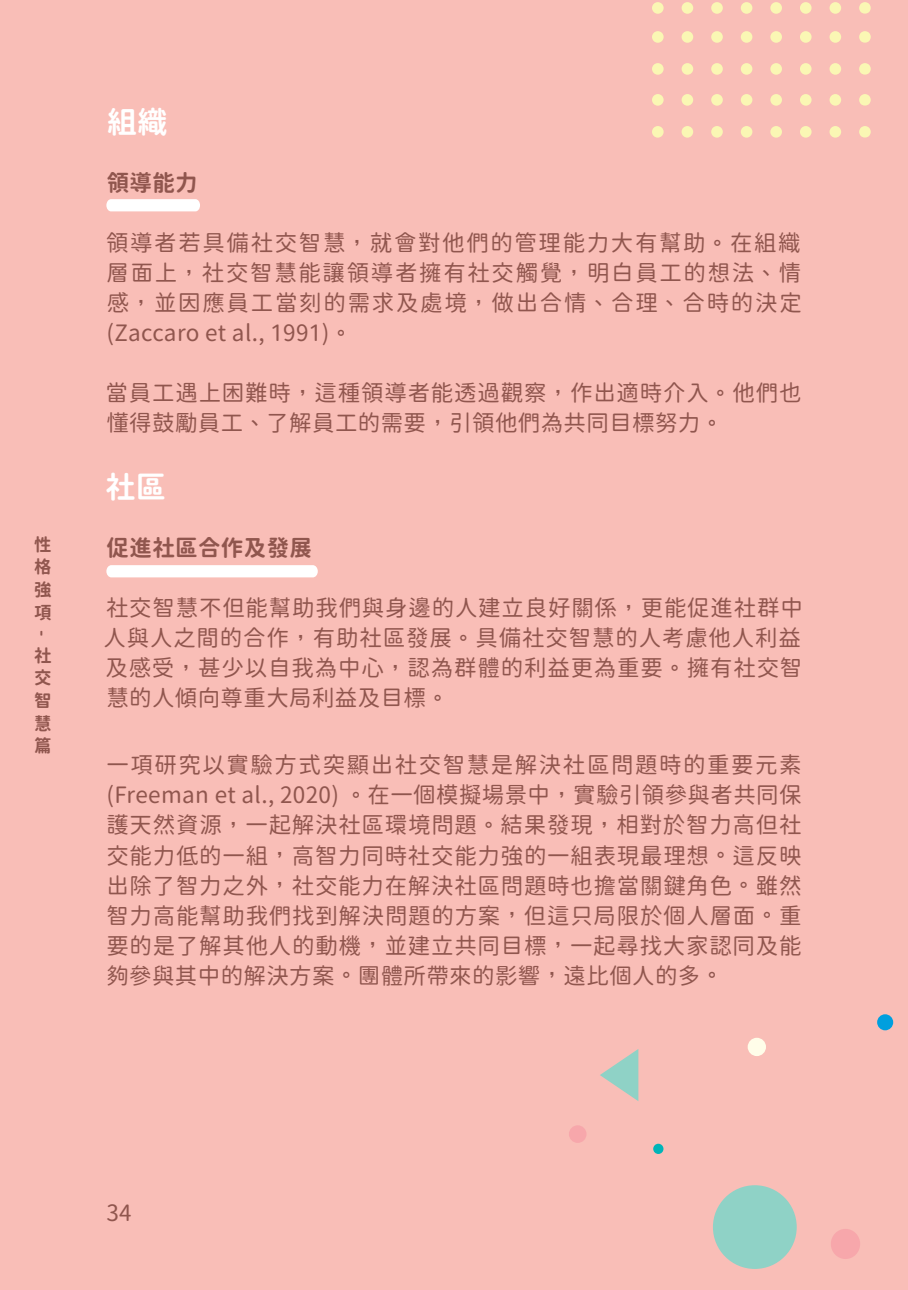
<style>
.page{position:relative;width:908px;height:1290px;background:#fff}
.page>*{position:absolute;margin:0;border:0;box-sizing:border-box;transform-origin:0 0}
.t1{font:30px "Gen Sen Rounded JP B";color:#fff}
.t2{font:22.5px/30px "Gen Sen Rounded JP R";letter-spacing:.03em;color:#90564e;text-align:justify}
.t3{font:22.5px "Gen Sen Rounded JP B";letter-spacing:.015em;color:#90564e}
.t4{font:17.5px/22.8px "Gen Sen Rounded JP B";color:#90564e;text-align:justify}
.s1{font-family:"Li Hei Pro"}
</style>
<div class="page">
<div style="left:0;top:0;width:907px;height:1290px;background:#f9beb7"></div>
<svg style="left:859px;top:126px;width:11px;height:12px"></svg>
<svg style="left:652px;top:126px;width:188px;height:12px"></svg>
<svg style="left:859px;top:94px;width:11px;height:12px"></svg>
<svg style="left:652px;top:94px;width:188px;height:12px"></svg>
<svg style="left:859px;top:63px;width:11px;height:12px"></svg>
<svg style="left:652px;top:63px;width:188px;height:12px"></svg>
<svg style="left:859px;top:31px;width:11px;height:12px"></svg>
<svg style="left:652px;top:31px;width:188px;height:12px"></svg>
<svg style="left:859px;top:2px;width:11px;height:12px"></svg>
<svg style="left:652px;top:2px;width:188px;height:12px"></svg>
<div style="left:747px;top:1038px;width:18px;height:18px;background:#fffde9;border-radius:50%"></div>
<div style="left:712px;top:1185px;width:84px;height:84px;background:#8fd2c6;border-radius:50%"></div>
<svg style="left:600px;top:1049px;width:38px;height:52px"></svg>
<div style="left:568px;top:1125px;width:18px;height:18px;background:#f7a7ab;border-radius:50%"></div>
<div style="left:830px;top:1229px;width:29px;height:30px;background:#f7a7ab;border-radius:50%"></div>
<div style="left:876px;top:1014px;width:16px;height:16px;background:#009fde;border-radius:50%"></div>
<div style="left:653px;top:1144px;width:10px;height:10px;background:#00b4b8;border-radius:50%"></div>
<svg style="left:106px;top:199px;width:94px;height:12px"></svg>
<div style="left:106px;top:565px;width:211px;height:12px;background:#fff;border-radius:6px"></div>
<p class="t4" style="left:34px;top:533px;width:19px">性格強項</p>
<p class="t4" style="left:54px;top:630px;width:8px;rotate:90deg">-</p>
<p class="t4" style="left:34px;top:644px;width:18px">社交智慧篇</p>
<p class="t1" style="left:107px;top:105px;width:62px">組織</p>
<p class="t3" style="left:107px;top:170px;width:93px">領導能力</p>
<p class="t2" style="left:106px;top:228px;width:697px">領導者若具備社交智慧<span class="s1">，</span>就會對他們的管理能力大有幫助<span class="s1">。</span>在組織層面上<span class="s1">，</span>社交智慧能讓領導者擁有社交觸覺<span class="s1">，</span>明白員工的想法<span class="s1">、</span>情感<span class="s1">，</span>並因應員工當刻的需求及處境<span class="s1">，</span>做出合情<span class="s1">、</span>合理<span class="s1">、</span>合時的決定(Zaccaro et al., 1991)<span class="s1">。</span></p>
<p class="t2" style="left:106px;top:378px;width:697px">當員工遇上困難時<span class="s1">，</span>這種領導者能透過觀察<span class="s1">，</span>作出適時介入<span class="s1">。</span>他們也懂得鼓勵員工<span class="s1">、</span>了解員工的需要<span class="s1">，</span>引領他們為共同目標努力<span class="s1">。</span></p>
<p class="t1" style="left:105px;top:470px;width:62px">社區</p>
<p class="t3" style="left:107px;top:535px;width:207px">促進社區合作及發展</p>
<p class="t2" style="left:103px;top:593px;width:700px">社交智慧不但能幫助我們與身邊的人建立良好關係<span class="s1">，</span>更能促進社群中人與人之間的合作<span class="s1">，</span>有助社區發展<span class="s1">。</span>具備社交智慧的人考慮他人利益及感受<span class="s1">，</span>甚少以自我為中心<span class="s1">，</span>認為群體的利益更為重要<span class="s1">。</span>擁有社交智慧的人傾向尊重大局利益及目標<span class="s1">。</span></p>
<p class="t2" style="left:106px;top:751px;width:696px">一項研究以實驗方式突顯出社交智慧是解決社區問題時的重要元素(Freeman et al., 2020) <span class="s1">。</span>在一個模擬場景中<span class="s1">，</span>實驗引領參與者共同保護天然資源<span class="s1">，</span>一起解決社區環境問題<span class="s1">。</span>結果發現<span class="s1">，</span>相對於智力高但社交能力低的一組<span class="s1">，</span>高智力同時社交能力強的一組表現最理想<span class="s1">。</span>這反映出除了智力之外<span class="s1">，</span>社交能力在解決社區問題時也擔當關鍵角色<span class="s1">。</span>雖然智力高能幫助我們找到解決問題的方案<span class="s1">，</span>但這只局限於個人層面<span class="s1">。</span>重要的是了解其他人的動機<span class="s1">，</span>並建立共同目標<span class="s1">，</span>一起尋找大家認同及能夠參與其中的解決方案<span class="s1">。</span>團體所帶來的影響<span class="s1">，</span>遠比個人的多<span class="s1">。</span></p>
<p class="t2" style="left:106px;top:1198px;width:27px">34</p>
</div>
